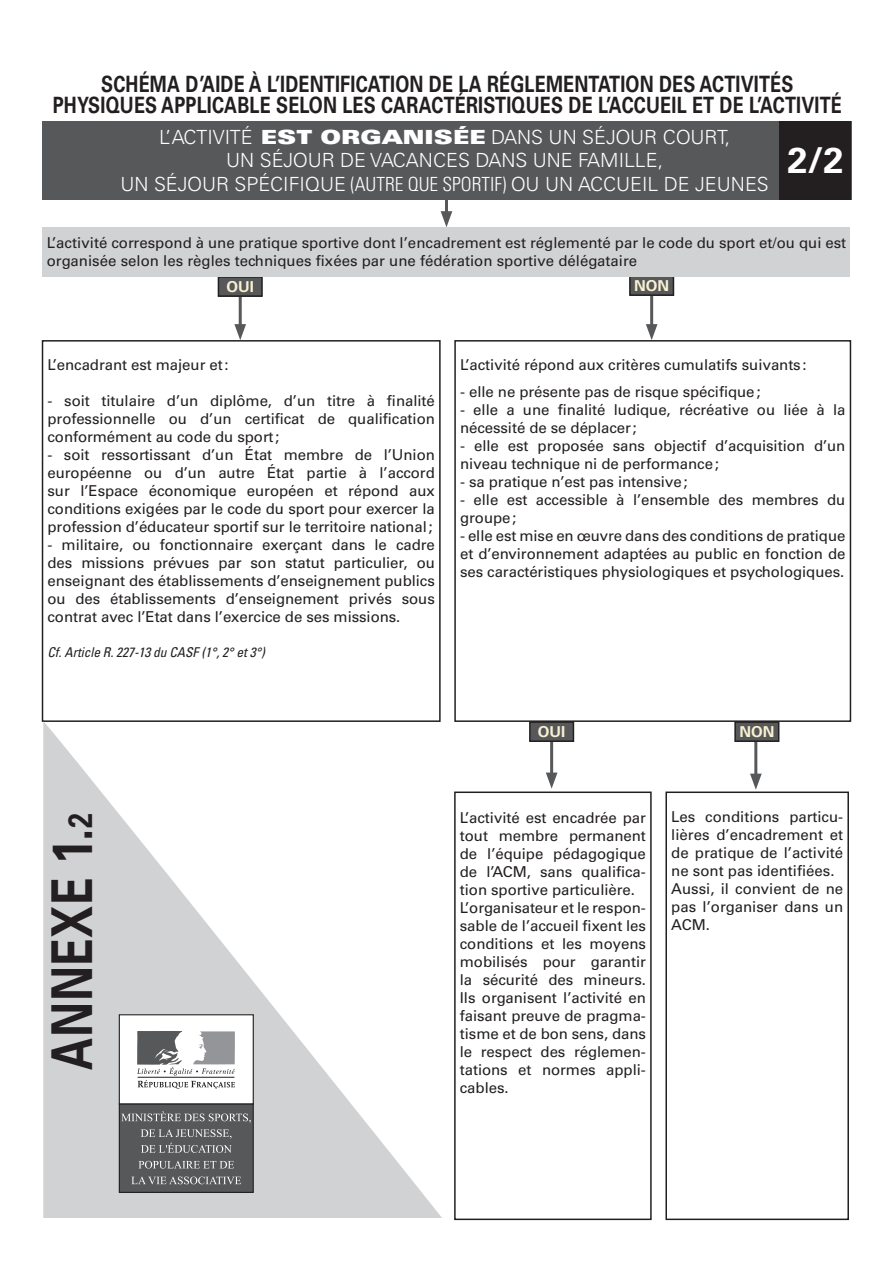
<style>
.page{position:relative;width:893px;height:1263px;background:#fff}
.page>*{position:absolute;margin:0;border:0;box-sizing:border-box;transform-origin:0 0}
.t1{font:700 56.25px "Univers LT Std";color:#231f20;scale:.8 1}
.t2{font:700 36px "Univers LT Std";color:#fff}
.t3{font:700 22.5px/21.6px "Univers LT Std";letter-spacing:.01em;color:#231f20;text-align:center;scale:.8 1}
.t4{font:300 19.5px/23.4px "Univers LT Std";color:#fff;text-align:center}
.t5{font:15px/18px "Univers LT Std";letter-spacing:-.005em;color:#231f20}
.t6{font:700 15px "Univers LT Std";color:#f9f1d1}
.t7{font:italic condensed 13.5px "Univers LT Std";letter-spacing:-.005em;color:#231f20}
.s1{font-family:"Univers LT Std X Black Ex";font-weight:400}
.s2{font-stretch:condensed}
.s3{font-size:33.75px}
</style>
<div class="page">
<div style="left:42px;top:340px;width:399px;height:382px;border:2px solid #231f20"></div>
<div style="left:454px;top:340px;width:397px;height:382px;border:2px solid #231f20"></div>
<div style="left:454px;top:791px;width:198px;height:429px;border:2px solid #231f20"></div>
<div style="left:665px;top:791px;width:184px;height:429px;border:2px solid #231f20"></div>
<hr style="left:650px;top:262px;width:3px;height:68px;background:#57585a">
<svg style="left:646px;top:324px;width:11px;height:16px"></svg>
<hr style="left:754px;top:728px;width:3px;height:51px;background:#57585a">
<svg style="left:750px;top:774px;width:12px;height:16px"></svg>
<hr style="left:239px;top:283px;width:3px;height:47px;background:#57585a">
<svg style="left:234px;top:324px;width:12px;height:16px"></svg>
<hr style="left:550px;top:740px;width:3px;height:38px;background:#57585a">
<svg style="left:546px;top:772px;width:11px;height:17px"></svg>
<div style="left:530px;top:722px;width:43px;height:19px;background:#57585a"></div>
<div style="left:529px;top:721px;width:45px;height:21px;border:2px solid #231f20"></div>
<div style="left:218px;top:277px;width:44px;height:19px;background:#57585a"></div>
<div style="left:218px;top:276px;width:45px;height:21px;border:2px solid #231f20"></div>
<div style="left:630px;top:276px;width:43px;height:19px;background:#57585a"></div>
<div style="left:629px;top:275px;width:45px;height:21px;border:2px solid #231f20"></div>
<div style="left:735px;top:722px;width:44px;height:19px;background:#57585a"></div>
<div style="left:734px;top:721px;width:45px;height:21px;border:2px solid #231f20"></div>
<hr style="left:445px;top:173px;width:3px;height:44px;background:#57585a">
<svg style="left:441px;top:211px;width:11px;height:16px"></svg>
<div style="left:42px;top:121px;width:809px;height:78px;background:#57585a"></div>
<div style="left:780px;top:121px;width:71px;height:78px;background:#231f20"></div>
<div style="left:43px;top:227px;width:807px;height:49px;background:#d1d2d4"></div>
<svg style="left:43px;top:717px;width:399px;height:501px"></svg>
<div style="left:119px;top:1015px;width:134px;height:89px;background:#fff"></div>
<div style="left:119px;top:1014px;width:135px;height:91px;border:1px solid #231f20"></div>
<svg style="left:137px;top:1031px;width:98px;height:58px"></svg>
<div style="left:119px;top:1104px;width:134px;height:88px;background:#57585a"></div>
<div style="left:119px;top:1103px;width:135px;height:90px;border:1px solid #231f20"></div>
<svg style="left:121px;top:1111px;width:130px;height:12px"></svg>
<svg style="left:141px;top:1129px;width:91px;height:24px"></svg>
<svg style="left:138px;top:1161px;width:96px;height:7px"></svg>
<svg style="left:131px;top:1176px;width:110px;height:8px"></svg>
<h3 class="t3" style="left:53px;top:73px;width:988px">SCHÉMA D’AIDE À L’IDENTIFICATION DE LA RÉGLEMENTATION DES ACTIVITÉS<br>PHYSIQUES APPLICABLE SELON LES CARACTÉRISTIQUES DE L’ACCUEIL ET DE L’ACTIVITÉ</h3>
<h3 class="t4" style="left:120px;top:125px;width:650px">L’ ACTIVITÉ <span class="s1">EST ORGANISÉE</span> DANS UN SÉJOUR COURT,<br>UN SÉJOUR DE VACANCES DANS UNE FAMILLE,<br>UN SÉJOUR SPÉCIFIQUE <span class="s2">(AUTRE QUE SPORTIF)</span> OU UN ACCUEIL DE JEUNES</h3>
<h2 class="t2" style="left:787px;top:139px;width:58px">2/2</h2>
<p class="t5" style="left:47px;top:234px;width:801px">L’activité correspond à une pratique sportive dont l’encadrement est réglementé par le code du sport et/ou qui est organisée selon les règles techniques fixées par une fédération sportive délégataire</p>
<p class="t6" style="left:226px;top:278px;width:29px">OUI</p>
<p class="t6" style="left:634px;top:277px;width:37px">NON</p>
<p class="t5" style="left:48px;top:356px;width:183px">L’encadrant est majeur et:</p>
<p class="t5" style="left:48px;top:392px;width:389px;text-align:justify">- soit titulaire d’un diplôme, d’un titre à finalité professionnelle ou d’un certificat de qualification conformément au code du sport;</p>
<p class="t5" style="left:48px;top:446px;width:389px;text-align:justify">- soit ressortissant d’un État membre de l’Union européenne ou d’un autre État partie à l’accord sur l’Espace économique européen et répond aux conditions exigées par le code du sport pour exercer la profession d’éducateur sportif sur le territoire national;</p>
<p class="t5" style="left:48px;top:536px;width:389px;text-align:justify">- militaire, ou fonctionnaire exerçant dans le cadre des missions prévues par son statut particulier, ou enseignant des établissements d’enseignement publics ou des établissements d’enseignement privés sous contrat avec l’Etat dans l’exercice de ses missions.</p>
<p class="t7" style="left:48px;top:643px;width:219px">Cf. Article R. 227-13 du CASF (1°, 2° et 3°)</p>
<p class="t5" style="left:460px;top:356px;width:348px">L’activité répond aux critères cumulatifs suivants:</p>
<p class="t5" style="left:460px;top:383px;width:302px">- elle ne présente pas de risque spécifique;</p>
<p class="t5" style="left:460px;top:401px;width:387px">- elle a une finalité ludique, récréative ou liée à la nécessité de se déplacer;</p>
<p class="t5" style="left:460px;top:437px;width:387px">- elle est proposée sans objectif d’acquisition d’un niveau technique ni de performance;</p>
<p class="t5" style="left:460px;top:473px;width:229px">- sa pratique n’est pas intensive;</p>
<p class="t5" style="left:460px;top:491px;width:387px">- elle est accessible à l’ensemble des membres du groupe;</p>
<p class="t5" style="left:460px;top:527px;width:387px;text-align:justify">- elle est mise en œuvre dans des conditions de pratique et d’environnement adaptées au public en fonction de ses caractéristiques physiologiques et psychologiques.</p>
<p class="t6" style="left:538px;top:723px;width:29px">OUI</p>
<p class="t6" style="left:739px;top:723px;width:37px">NON</p>
<h1 class="t1" style="left:39px;top:1069px;width:323px;rotate:-90deg">ANNEXE 1.<span class="s3">2</span></h1>
<p class="t5" style="left:460px;top:809px;width:188px">L’activité est encadrée par tout membre permanent de l’équipe pédagogique de l’ACM, sans qualifica&shy;tion sportive particulière.<br>L’organisateur et le respon&shy;sable de l’accueil fixent les conditions et les moyens mobilisés pour garantir la sécurité des mineurs.<br>Ils organisent l’activité en faisant preuve de pragma&shy;tisme et de bon sens, dans le respect des réglemen&shy;tations et normes appli&shy;cables.</p>
<p class="t5" style="left:671px;top:808px;width:173px">Les conditions particu&shy;lières d’encadrement et de pratique de l’activité ne sont pas identifiées.<br>Aussi, il convient de ne pas l’organiser dans un<br>ACM.</p>
</div>
